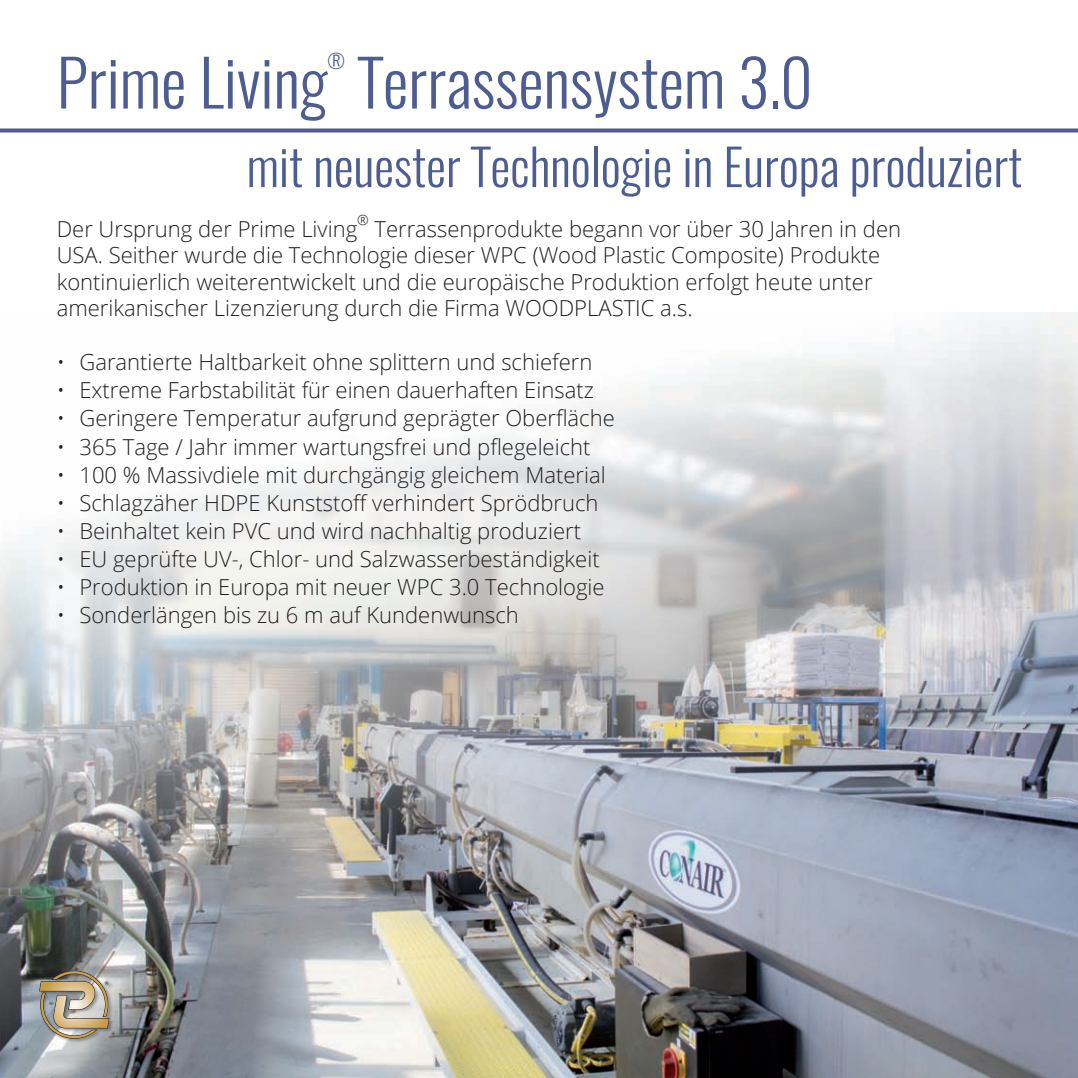
<style>
.page{position:relative;width:1078px;height:1078px;background:#fff}
.page>*{position:absolute;margin:0;border:0;box-sizing:border-box;transform-origin:0 0}
.t1{font:300 64px "Oswald";color:#4d5d92}
.t2{font:300 50px "Oswald";color:#4d5d92}
.t3{font:300 22px/26.4px "Open Sans";color:#231f20}
.t4{font:300 20px "Oswald";color:#4d5d92}
.t5{font:300 14px "Open Sans";color:#231f20}
.t6{font:500 9.2px "Avenir Next";color:#fff}
</style>
<div class="page">
<img style="left:0;top:313px;width:1077px;height:764px">
<svg style="left:0;top:128px;width:1077px;height:4px;background:#62709f"></svg>
<img style="left:38px;top:969px;width:78px;height:75px">
<svg style="left:39px;top:970px;width:71px;height:68px;background:#a99f8a"></svg>
<h1 class="t1" style="left:57px;top:40px;width:272px">Prime Living</h1>
<p class="t4" style="left:327px;top:47px;width:19px">®</p>
<h1 class="t1" style="left:358px;top:40px;width:455px">Terrassensystem 3.0</h1>
<h2 class="t2" style="left:247px;top:133px;width:776px">mit neuester Technologie in Europa produziert</h2>
<p class="t5" style="left:357px;top:210px;width:13px">®</p>
<p class="t3" style="left:57px;top:215px;width:845px;text-indent:318px">Terrassenprodukte begann vor über 30 Jahren in den USA. Seither wurde die Technologie dieser WPC (Wood Plastic Composite) Produkte kontinuierlich weiterentwickelt und die europäische Produktion erfolgt heute unter amerikanischer Lizenzierung durch die Firma WOODPLASTIC a.s.</p>
<p class="t3" style="left:57px;top:348px;width:537px">• Garantierte Haltbarkeit ohne splittern und schiefern</p>
<p class="t3" style="left:57px;top:376px;width:538px">• Extreme Farbstabilität für einen dauerhaften Einsatz</p>
<p class="t3" style="left:57px;top:404px;width:559px">• Geringere Temperatur aufgrund geprägter Oberfläche</p>
<p class="t3" style="left:57px;top:432px;width:535px">• 365 Tage / Jahr immer wartungsfrei und pflegeleicht</p>
<p class="t3" style="left:57px;top:460px;width:550px">• 100 % Massivdiele mit durchgängig gleichem Material</p>
<p class="t3" style="left:57px;top:488px;width:543px">• Schlagzäher HDPE Kunststoff verhindert Sprödbruch</p>
<p class="t3" style="left:57px;top:516px;width:525px">• Beinhaltet kein PVC und wird nachhaltig produziert</p>
<p class="t3" style="left:57px;top:544px;width:544px">• EU geprüfte UV-, Chlor- und Salzwasserbeständigkeit</p>
<p class="t3" style="left:57px;top:572px;width:549px">• Produktion in Europa mit neuer WPC 3.0 Technologie</p>
<p class="t3" style="left:57px;top:600px;width:463px">• Sonderlängen bis zu 6 m auf Kundenwunsch</p>
<p class="t3" style="left:57px;top:215px;width:302px">Der Ursprung der Prime Living</p>
<p class="t6" style="left:104px;top:976px;width:7px">®</p>
</div>
